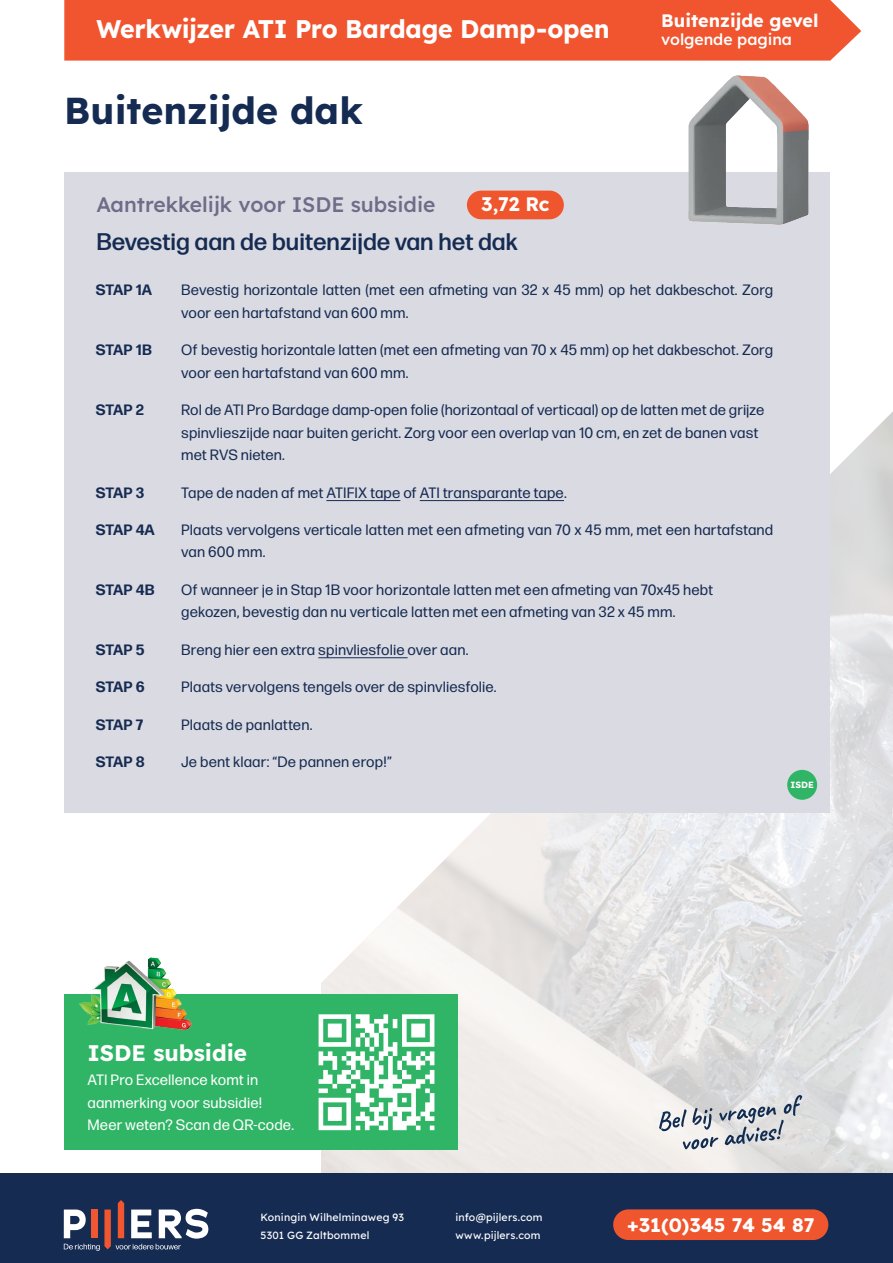
<style>
.page{position:relative;width:893px;height:1263px;background:#fff}
.page>*{position:absolute;margin:0;border:0;box-sizing:border-box;transform-origin:0 0}
.t1{font:700 37.5px "Lexend";color:#162b52}
.t2{font:700 25.5px "Lexend";letter-spacing:-.015em;color:#fff}
.t3{font:500 24px "Forma DJR Micro";color:#162b52}
.t4{font:700 22.5px "Lexend";color:#fff}
.t5{font:500 21px "Lexend";color:#6d6d89}
.t6{font:700 19.5px "Lexend";color:#fff}
.t7{font:700 18px "Lexend";color:#fff}
.t8{font:500 15.75px "Lexend";color:#fff}
.t9{font:15px/22.5px "Forma DJR Micro";letter-spacing:.005em;color:#162b52}
.t10{font:15px/22.5px "Forma DJR Micro";letter-spacing:.01em;color:#fff}
.t11{font:700 15px "Forma DJR Micro";color:#162b52}
.t12{font:10.5px "Lexend";letter-spacing:.015em;color:#fff}
.t13{font:700 9px "Lexend";color:#fff}
</style>
<div class="page">
<img style="left:321px;top:399px;width:572px;height:775px">
<div style="left:0;top:1174px;width:893px;height:89px;background:#162b52"></div>
<div style="left:64px;top:0;width:797px;height:61px;background:#f0552f"></div>
<div style="left:613px;top:1209px;width:215px;height:31px;background:#f0562e;border-radius:15px"></div>
<svg style="left:64px;top:1200px;width:144px;height:51px"></svg>
<div style="left:64px;top:172px;width:765px;height:641px;background:#dadbe2"></div>
<hr style="left:326px;top:500px;width:74px;height:1px;background:#162b52">
<hr style="left:420px;top:500px;width:144px;height:1px;background:#162b52">
<hr style="left:318px;top:657px;width:90px;height:1px;background:#162b52">
<div style="left:467px;top:191px;width:97px;height:28px;background:#f0562e;border-radius:14px"></div>
<svg style="left:659px;top:1095px;width:143px;height:54px"></svg>
<div style="left:64px;top:994px;width:393px;height:155px;background:#30b566"></div>
<svg style="left:319px;top:1014px;width:115px;height:116px"></svg>
<img style="left:79px;top:957px;width:113px;height:73px">
<img style="left:688px;top:76px;width:120px;height:149px">
<div style="left:787px;top:770px;width:30px;height:30px;background:#30b566;border-radius:50%"></div>
<h2 class="t2" style="left:96px;top:9px;width:515px">Werkwijzer ATI Pro Bardage Damp-open</h2>
<h1 class="t1" style="left:64px;top:81px;width:300px">Buitenzijde dak</h1>
<h3 class="t5" style="left:96px;top:189px;width:341px">Aantrekkelijk voor ISDE subsidie</h3>
<h3 class="t6" style="left:481px;top:188px;width:70px">3,72 Rc</h3>
<p class="t7" style="left:661px;top:6px;width:159px">Buitenzijde gevel</p>
<p class="t8" style="left:661px;top:28px;width:132px">volgende pagina</p>
<h3 class="t3" style="left:96px;top:227px;width:423px">Bevestig aan de buitenzijde van het dak</h3>
<p class="t11" style="left:96px;top:280px;width:58px">STAP 1A</p>
<p class="t9" style="left:181px;top:278px;width:594px">Bevestig horizontale latten (met een afmeting van 32 x 45 mm) op het dakbeschot. Zorg voor een hartafstand van 600 mm.</p>
<p class="t11" style="left:96px;top:340px;width:58px">STAP 1B</p>
<p class="t9" style="left:181px;top:338px;width:593px">Of bevestig horizontale latten (met een afmeting van 70 x 45 mm) op het dakbeschot. Zorg voor een hartafstand van 600 mm.</p>
<p class="t11" style="left:96px;top:400px;width:50px">STAP 2</p>
<p class="t9" style="left:181px;top:398px;width:585px">Rol de ATI Pro Bardage damp-open folie (horizontaal of verticaal) op de latten met de grijze spinvlieszijde naar buiten gericht. Zorg voor een overlap van 10 cm, en zet de banen vast met RVS nieten.</p>
<p class="t11" style="left:96px;top:483px;width:50px">STAP 3</p>
<p class="t9" style="left:181px;top:481px;width:387px">Tape de naden af met ATIFIX tape of ATI transparante tape.</p>
<p class="t11" style="left:96px;top:520px;width:61px">STAP 4A</p>
<p class="t9" style="left:181px;top:518px;width:594px">Plaats vervolgens verticale latten met een afmeting van 70 x 45 mm, met een hartafstand van 600 mm.</p>
<p class="t11" style="left:96px;top:580px;width:60px">STAP 4B</p>
<p class="t9" style="left:181px;top:578px;width:533px">Of wanneer je in Stap 1B voor horizontale latten met een afmeting van 70x45 hebt gekozen, bevestig dan nu verticale latten met een afmeting van 32 x 45 mm.</p>
<p class="t11" style="left:96px;top:640px;width:50px">STAP 5</p>
<p class="t9" style="left:181px;top:638px;width:289px">Breng hier een extra spinvliesfolie over aan.</p>
<p class="t11" style="left:96px;top:677px;width:51px">STAP 6</p>
<p class="t9" style="left:181px;top:675px;width:317px">Plaats vervolgens tengels over de spinvliesfolie.</p>
<p class="t11" style="left:96px;top:714px;width:49px">STAP 7</p>
<p class="t9" style="left:181px;top:712px;width:133px">Plaats de panlatten.</p>
<p class="t11" style="left:96px;top:752px;width:50px">STAP 8</p>
<p class="t9" style="left:181px;top:750px;width:212px">Je bent klaar: “De pannen erop!”</p>
<p class="t13" style="left:790px;top:778px;width:25px">ISDE</p>
<h3 class="t4" style="left:87px;top:1035px;width:161px">ISDE subsidie</h3>
<p class="t10" style="left:87px;top:1068px;width:208px">ATI Pro Excellence komt in aanmerking voor subsidie!<br>Meer weten? Scan de QR-code.</p>
<p class="t12" style="left:260px;top:1209px;width:145px">Koningin Wilhelminaweg 93</p>
<p class="t12" style="left:455px;top:1209px;width:89px">info@pijlers.com</p>
<p class="t12" style="left:260px;top:1227px;width:110px">5301 GG Zaltbommel</p>
<p class="t12" style="left:455px;top:1227px;width:86px">www.pijlers.com</p>
<h3 class="t6" style="left:627px;top:1210px;width:189px">+31(0)345 74 54 87</h3>
</div>
